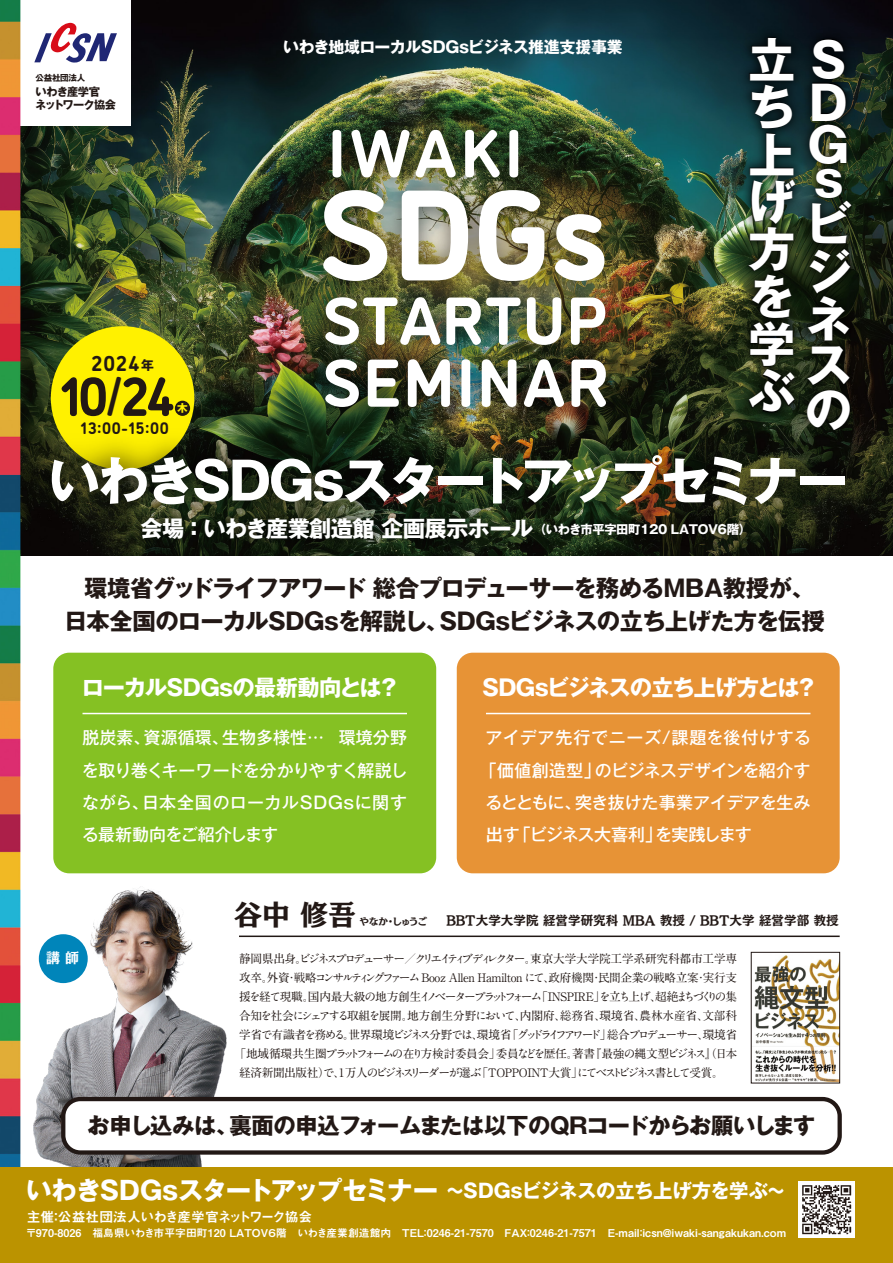
<style>
.page{position:relative;width:893px;height:1263px;background:#fff}
.page>*{position:absolute;margin:0;border:0;box-sizing:border-box;transform-origin:0 0}
.t1{font:700 129.15px "DI Nosaur";color:#fff}
.t2{font:700 67.65px/62.1px "DI Nosaur";letter-spacing:.02em;color:#fff}
.t3{font:700 55.2px "DI Nosaur";color:#221815}
.t4{font:700 51.75px "Gothic MB101 Pr 5";letter-spacing:-.095em;color:#fff}
.t5{font:700 47.4px/47.4px "Gothic MB101 Pr 5";color:#fff;text-align:justify}
.t6{font:27.75px "Mode Min A Large Pro N E";color:#221815}
.t7{font:700 23.4px/32.2px "Gothic MB101 Pr 5";letter-spacing:-.045em;color:#221815;text-align:center}
.t8{font:700 22.35px "Gothic MB101 Pr 5";letter-spacing:-.03em;color:#221815}
.t9{font:700 22.35px "Gothic MB101 Pr 5";letter-spacing:-.06em;color:#fff}
.t10{font:700 22.35px "Gothic MB101 Pr 5";letter-spacing:-.03em;color:#fff}
.t11{font:700 21.6px "DI Nosaur";color:#221815}
.t12{font:700 19.35px "Gothic MB101 Pr 5";letter-spacing:-.025em;color:#fff}
.t13{font:500 16.95px/32.2px "Gothic MB101 Pr 5";color:#fff;text-align:justify}
.t14{font:500 16.95px "Gothic MB101 Pr 5";letter-spacing:-.02em;color:#fff}
.t15{font:500 16.95px "Gothic MB101 Pr 5";letter-spacing:.04em;color:#fff}
.t16{font:500 16.95px "Gothic MB101 Pr 5";letter-spacing:-.05em;color:#fff}
.t17{font:700 16.8px "DI Nosaur";letter-spacing:.05em;color:#221815}
.t18{font:700 15.9px "Gothic MB101 Pr 5";letter-spacing:-.025em;color:#fff}
.t19{font:13.95px "Mode Min A Large Pro N E";color:#fff}
.t20{font:13.8px "Midashi Go Pr 6 N MB31";letter-spacing:-.045em;color:#fff}
.t21{font:12.45px "Mode Min A Large Pro N E";letter-spacing:.01em;color:#221815}
.t22{font:700 12.3px "Gothic MB101 Pr 5";letter-spacing:-.03em;color:#fff}
.t23{font:700 11.7px "A1 Mincho Std";letter-spacing:-.145em;color:#221815}
.t24{font:700 11.7px "A1 Mincho Std";letter-spacing:-.095em;color:#221815}
.t25{font:700 11.7px "A1 Mincho Std";letter-spacing:-.03em;color:#221815}
.t26{font:700 11.7px "A1 Mincho Std";letter-spacing:-.125em;color:#221815}
.t27{font:700 11.7px "A1 Mincho Std";letter-spacing:-.015em;color:#221815}
.t28{font:700 11.25px/13.5px "Gothic MB101 Pr 5";letter-spacing:-.075em;color:#221815}
.t29{font:10.8px "Midashi Go Pr 6 N MB31";color:#fff}
.t30{font:700 10.65px "Gothic MB101 Pr 5";color:#fff100}
.t31{font:9.6px "Mode Min A Large Pro N E";letter-spacing:-.07em;color:#221815}
.t32{font:700 8.55px "Gothic MB101 Pr 5";letter-spacing:-.03em;color:#221815}
.s1{font-family:"Gothic MB101 Pr 5";font-size:12.9px}
.s2{font-size:48.9px}
.s3{font-size:22.35px}
.s4{font-size:25.5px}
</style>
<div class="page">
<img style="left:20px;top:0;width:873px;height:556px">
<div style="left:0;top:0;width:130px;height:125px;background:#fff"></div>
<svg style="left:34px;top:23px;width:83px;height:40px"></svg>
<img style="left:0;top:0;width:20px;height:1167px">
<img style="left:33px;top:869px;width:207px;height:298px">
<img style="left:734px;top:22px;width:132px;height:396px">
<img style="left:747px;top:35px;width:107px;height:383px">
<div style="left:53px;top:653px;width:383px;height:220px;background:#85c123;border-radius:16px"></div>
<div style="left:457px;top:653px;width:383px;height:220px;background:#e79336;border-radius:16px"></div>
<div style="left:0;top:1167px;width:893px;height:96px;background:#bb9300"></div>
<div style="left:51px;top:326px;width:143px;height:144px;background:#fff100;border-radius:50%"></div>
<div style="left:175px;top:401px;width:15px;height:15px;background:#221815;border-radius:50%"></div>
<img style="left:11px;top:418px;width:875px;height:135px">
<img style="left:754px;top:955px;width:84px;height:126px">
<div style="left:751px;top:952px;width:89px;height:131px;border:1px solid #221815"></div>
<hr style="left:239px;top:935px;width:601px;height:2px;background:#221815">
<div style="left:39px;top:934px;width:49px;height:49px;background:#0085ba;border-radius:50%"></div>
<div style="left:63px;top:1099px;width:777px;height:53px;background:#fff;border-radius:17px"></div>
<div style="left:61px;top:1097px;width:781px;height:58px;border:4px solid #221815;border-radius:17px"></div>
<hr style="left:83px;top:713px;width:324px;height:1px;background:#fff">
<hr style="left:486px;top:713px;width:324px;height:1px;background:#fff">
<img style="left:127px;top:504px;width:639px;height:52px">
<div style="left:798px;top:1181px;width:57px;height:57px;background:#fff"></div>
<img style="left:802px;top:1185px;width:50px;height:50px">
<img style="left:284px;top:86px;width:360px;height:371px">
<h3 class="t5" style="left:808px;top:35px;width:40px;line-height:42.6px;text-indent:-60px">立 S D G</h3>
<h3 class="t5" style="left:805px;top:153px;width:48px;line-height:46px;text-align:left">sビジネスの</h3>
<h3 class="t18" style="left:283px;top:34px;width:341px">いわき地域ローカルSDGsビジネス推進支援事業</h3>
<p class="t32" style="left:36px;top:71px;width:51px">公益社団法人</p>
<p class="t28" style="left:35px;top:84px;width:83px">いわき産学官<br>ネットワーク協会</p>
<h3 class="t5" style="left:748px;top:80px;width:49px">ち上げ方を学ぶ</h3>
<h2 class="t2" style="left:327px;top:117px;width:197px">IWAKI</h2>
<h1 class="t1" style="left:318px;top:137px;width:293px">SDGs</h1>
<h2 class="t2" style="left:322px;top:284px;width:288px">STARTUP<br>SEMINAR</h2>
<h3 class="t11" style="left:92px;top:347px;width:64px">2024<span class="s1">年</span></h3>
<h3 class="t3" style="left:59px;top:355px;width:118px">10<span class="s2">/</span>24</h3>
<p class="t30" style="left:177px;top:399px;width:12px">木</p>
<h3 class="t17" style="left:81px;top:415px;width:90px">13:00-15:00</h3>
<h3 class="t4" style="left:48px;top:438px;width:801px">いわきSDGsスタートアップセミナー</h3>
<p class="t22" style="left:140px;top:519px;width:612px"><span class="s3">会場 ：いわき産業創造館 企画展示ホール</span> （いわき市平字田町120 LATOV６階）</p>
<h3 class="t7" style="left:64px;top:570px;width:762px">環境省グッドライフアワード 総合プロデューサーを務めるMBA教授が、日本全国のローカルSDGsを解説し、SDGsビジネスの立ち上げた方を伝授</h3>
<h3 class="t10" style="left:82px;top:669px;width:320px">ローカルSDGsの最新動向とは？</h3>
<h3 class="t9" style="left:482px;top:669px;width:337px">SDGsビジネスの立ち上げ方とは？</h3>
<h3 class="t13" style="left:82px;top:720px;width:327px">脱炭素、資源循環、生物多様性… 環境分野を取り巻くキーワードを分かりやすく解説しながら、日本全国のローカルSDGsに関する最新動向をご紹介します</h3>
<h3 class="t15" style="left:485px;top:724px;width:327px">アイデア先行でニーズ/課題を後付けする</h3>
<h3 class="t13" style="left:480px;top:753px;width:332px">「価値創造型」のビジネスデザインを紹介す</h3>
<h3 class="t14" style="left:485px;top:788px;width:327px">るとともに、突き抜けた事業アイデアを生み</h3>
<h3 class="t16" style="left:486px;top:821px;width:267px">出す「ビジネス大喜利」を実践します</h3>
<p class="t19" style="left:46px;top:946px;width:34px">講 師</p>
<h3 class="t6" style="left:234px;top:890px;width:123px">谷中 修吾</h3>
<p class="t31" style="left:359px;top:913px;width:69px">やなか・しゅうご</p>
<p class="t21" style="left:446px;top:909px;width:394px">BBT大学大学院 経営学研究科 MBA 教授 / BBT大学 経営学部 教授</p>
<p class="t24" style="left:239px;top:949px;width:500px">静岡県出身。ビジネスプロデューサー／クリエイティブディレクター。東京大学大学院工学系研究科都市工学専</p>
<p class="t25" style="left:239px;top:968px;width:500px">攻卒。外資・戦略コンサルティングファーム Booz Allen Hamilton にて、政府機関・民間企業の戦略立案・実行支</p>
<p class="t23" style="left:239px;top:987px;width:500px">援を経て現職。国内最大級の地方創生イノベータープラットフォーム「INSPIRE」を立ち上げ、超絶まちづくりの集</p>
<p class="t27" style="left:239px;top:1006px;width:500px">合知を社会にシェアする取組を展開。地方創生分野において、内閣府、総務省、環境省、農林水産省、文部科</p>
<p class="t23" style="left:239px;top:1025px;width:500px">学省で有識者を務める。世界環境ビジネス分野では、環境省「グッドライフアワード」総合プロデューサー、環境省</p>
<p class="t24" style="left:235px;top:1044px;width:504px">「地域循環共生圏プラットフォームの在り方検討委員会」委員などを歴任。著書『最強の縄文型ビジネス』（日本</p>
<p class="t26" style="left:239px;top:1063px;width:486px">経済新聞出版社）で、１万人のビジネスリーダーが選ぶ「TOPPOINT大賞」にてベストビジネス書として受賞。</p>
<h3 class="t8" style="left:88px;top:1107px;width:729px">お申し込みは、裏面の申込フォームまたは以下のQRコードからお願いします</h3>
<h3 class="t12" style="left:26px;top:1174px;width:761px"><span class="s4">いわきSDGsスタートアップセミナー</span> ～SDGsビジネスの立ち上げ方を学ぶ～</h3>
<p class="t20" style="left:27px;top:1205px;width:287px">主催：公益社団法人いわき産学官ネットワーク協会</p>
<p class="t29" style="left:26px;top:1224px;width:762px">〒970-8026　福島県いわき市平字田町120 LATOV６階　いわき産業創造館内　TEL：0246-21-7570　FAX：0246-21-7571　E-mail：icsn@iwaki-sangakukan.com</p>
</div>
